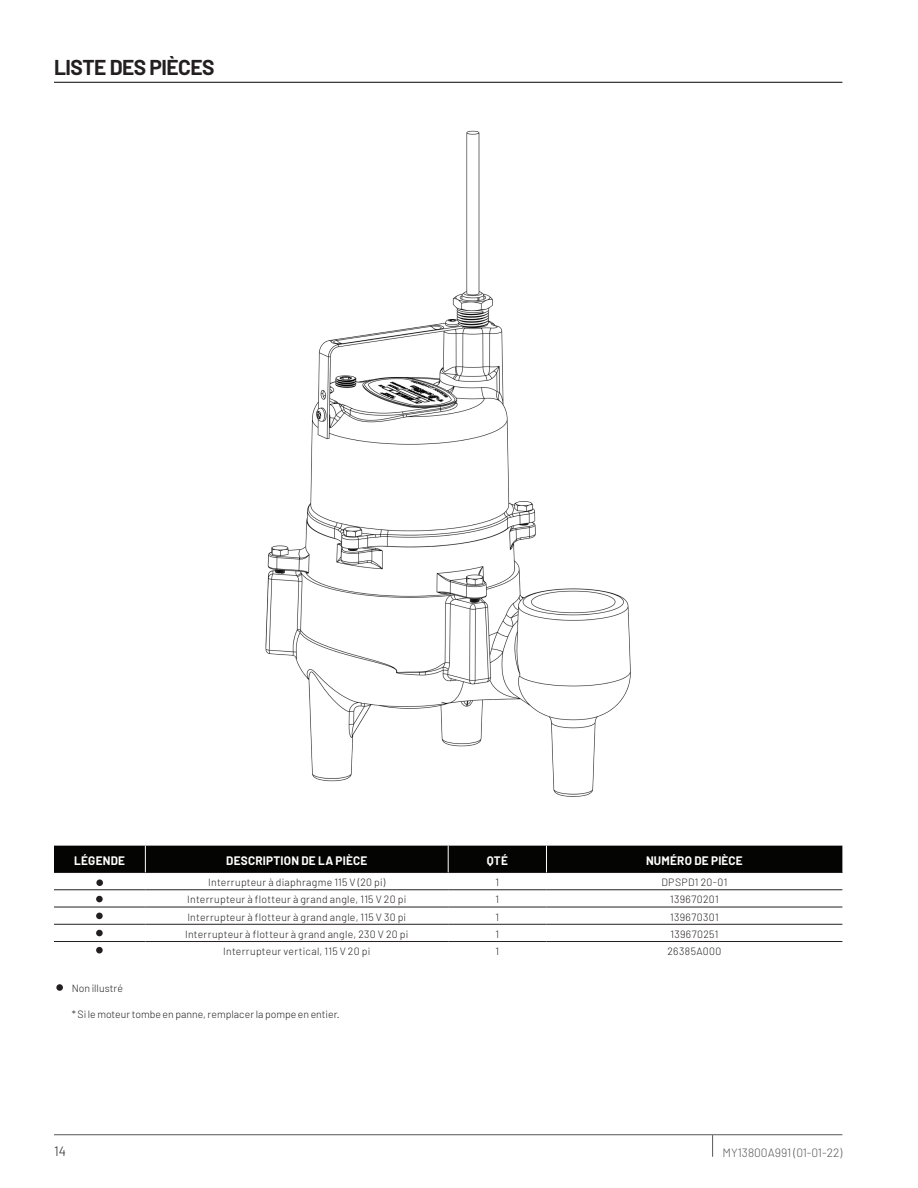
<style>
.page{position:relative;width:918px;height:1188px;background:#fff}
.page>*{position:absolute;margin:0;border:0;box-sizing:border-box;transform-origin:0 0}
.Headline{font:700 21px "Barlow";letter-spacing:-.025em;color:#231f20}
.t1{font:300 13.5px "Barlow";color:#231f20}
.Table_Subhead{font:700 12px "Barlow";letter-spacing:.02em;color:#fff}
.t2{font:300 12px "Barlow";color:#57585a}
.Body_Copy{font:300 10.5px "Barlow";letter-spacing:.025em;color:#231f20}
.Footnote{font:300 10.5px "Barlow";color:#231f20}
</style>
<div class="page">
<hr style="left:54px;top:1134px;width:788px;height:1px;background:#57585a">
<svg style="left:712px;top:1135px;width:1px;height:22px"></svg>
<hr style="left:54px;top:82px;width:788px;height:1px;background:#231f20">
<hr style="left:54px;top:890px;width:91px;height:1px;background:#231f20">
<hr style="left:145px;top:890px;width:303px;height:1px;background:#231f20">
<hr style="left:448px;top:890px;width:98px;height:1px;background:#231f20">
<hr style="left:546px;top:890px;width:296px;height:1px;background:#231f20">
<hr style="left:54px;top:907px;width:91px;height:1px;background:#231f20">
<hr style="left:145px;top:907px;width:303px;height:1px;background:#231f20">
<hr style="left:448px;top:907px;width:98px;height:1px;background:#231f20">
<hr style="left:546px;top:907px;width:296px;height:1px;background:#231f20">
<hr style="left:54px;top:924px;width:91px;height:1px;background:#231f20">
<hr style="left:145px;top:924px;width:303px;height:1px;background:#231f20">
<hr style="left:448px;top:924px;width:98px;height:1px;background:#231f20">
<hr style="left:546px;top:924px;width:296px;height:1px;background:#231f20">
<hr style="left:54px;top:941px;width:91px;height:1px;background:#231f20">
<hr style="left:145px;top:941px;width:303px;height:1px;background:#231f20">
<hr style="left:448px;top:941px;width:98px;height:1px;background:#231f20">
<hr style="left:546px;top:941px;width:296px;height:1px;background:#231f20">
<div style="left:54px;top:846px;width:788px;height:27px;background:#040503"></div>
<div style="left:96px;top:879px;width:7px;height:7px;background:#231f20;border-radius:50%"></div>
<div style="left:96px;top:896px;width:7px;height:6px;background:#231f20;border-radius:50%"></div>
<div style="left:96px;top:913px;width:7px;height:6px;background:#231f20;border-radius:50%"></div>
<div style="left:96px;top:930px;width:7px;height:6px;background:#231f20;border-radius:50%"></div>
<div style="left:96px;top:947px;width:7px;height:6px;background:#231f20;border-radius:50%"></div>
<div style="left:56px;top:984px;width:7px;height:7px;background:#231f20;border-radius:50%"></div>
<img style="left:265px;top:130px;width:366px;height:667px">
<p class="Headline" style="left:54px;top:54px;width:162px">LISTE DES PIÈCES</p>
<p class="Table_Subhead" style="left:74px;top:853px;width:52px">LÉGENDE</p>
<p class="Table_Subhead" style="left:226px;top:853px;width:143px">DESCRIPTION DE LA PIÈCE</p>
<p class="Table_Subhead" style="left:487px;top:853px;width:23px">QTÉ</p>
<p class="Table_Subhead" style="left:646px;top:853px;width:98px">NUMÉRO DE PIÈCE</p>
<p class="Body_Copy" style="left:208px;top:876px;width:179px">Interrupteur à diaphragme 115 V (20 pi)</p>
<p class="Body_Copy" style="left:496px;top:876px;width:5px">1</p>
<p class="Body_Copy" style="left:661px;top:876px;width:67px">DPSPD1 20-01</p>
<p class="Body_Copy" style="left:187px;top:893px;width:220px">Interrupteur à flotteur à grand angle, 115 V 20 pi</p>
<p class="Body_Copy" style="left:496px;top:893px;width:5px">1</p>
<p class="Body_Copy" style="left:670px;top:893px;width:50px">139670201</p>
<p class="Body_Copy" style="left:187px;top:910px;width:220px">Interrupteur à flotteur à grand angle, 115 V 30 pi</p>
<p class="Body_Copy" style="left:496px;top:910px;width:5px">1</p>
<p class="Body_Copy" style="left:670px;top:910px;width:50px">139670301</p>
<p class="Body_Copy" style="left:185px;top:927px;width:225px">Interrupteur à flotteur à grand angle, 230 V 20 pi</p>
<p class="Body_Copy" style="left:496px;top:927px;width:5px">1</p>
<p class="Body_Copy" style="left:670px;top:927px;width:50px">139670251</p>
<p class="Body_Copy" style="left:223px;top:945px;width:149px">Interrupteur vertical, 115 V 20 pi</p>
<p class="Body_Copy" style="left:496px;top:945px;width:5px">1</p>
<p class="Body_Copy" style="left:667px;top:945px;width:55px">26385A000</p>
<p class="Footnote" style="left:72px;top:981px;width:53px">Non illustré</p>
<p class="Footnote" style="left:72px;top:1008px;width:269px">* Si le moteur tombe en panne, remplacer la pompe en entier.</p>
<p class="t1" style="left:54px;top:1143px;width:14px">14</p>
<p class="t2" style="left:723px;top:1145px;width:121px">MY13800A991 (01-01-22)</p>
</div>
